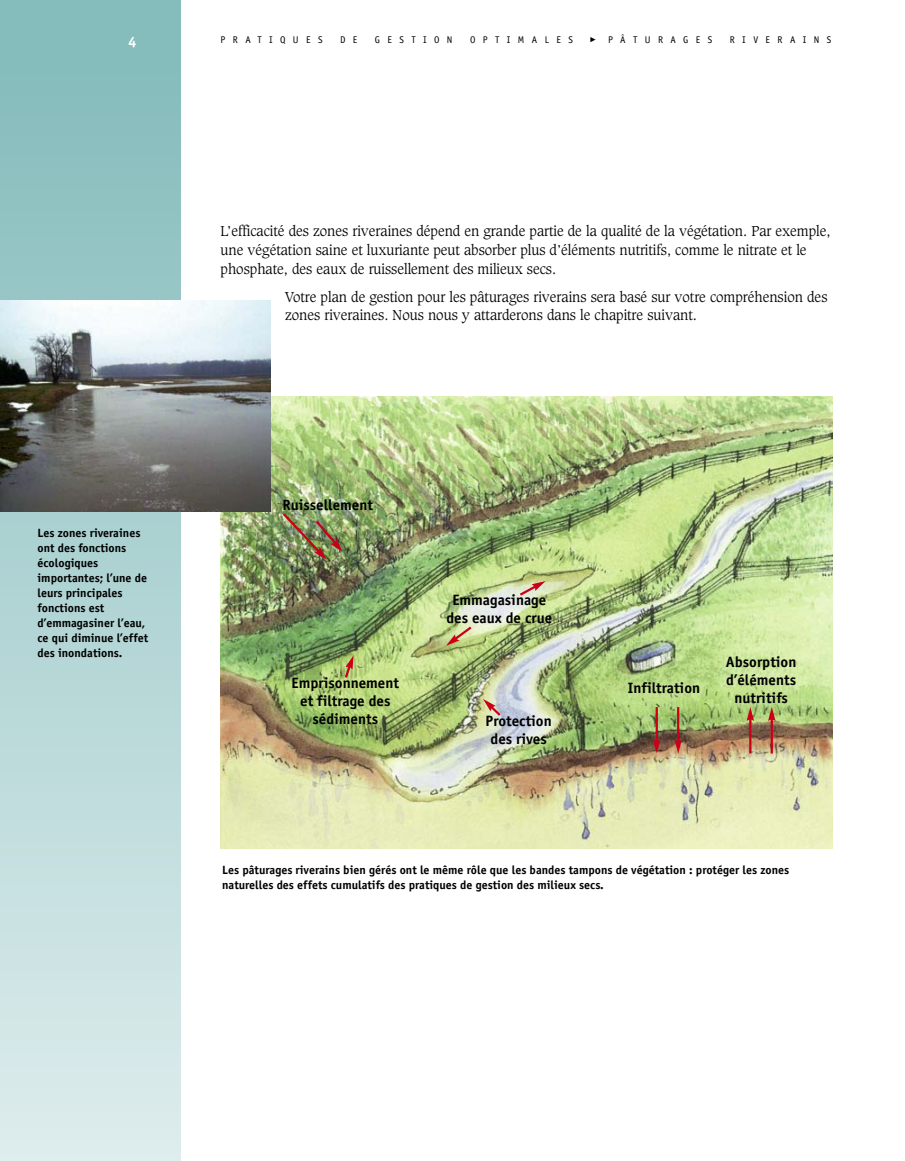
<style>
.page{position:relative;width:905px;height:1161px;background:#fff}
.page>*{position:absolute;margin:0;border:0;box-sizing:border-box;transform-origin:0 0}
.t1{font:700 15px/18px "Officina Sans";color:#000;text-align:center}
.t2{font:700 15px "Officina Sans";color:#fff}
.t3{font:300 13.8px/18.8px "Caxton";color:#000}
.t4{font:700 12px/15px "Officina Sans";color:#000}
.t5{font:9.75px "Officina Sans";letter-spacing:.76em;color:#000}
</style>
<div class="page">
<svg style="left:0;top:63px;width:180px;height:1098px;background:#b5d6d6"></svg>
<div style="left:0;top:0;width:180px;height:63px;background:#85bcbc"></div>
<img style="left:220px;top:396px;width:612px;height:452px">
<img style="left:0;top:300px;width:270px;height:212px">
<img style="left:280px;top:511px;width:62px;height:49px">
<svg style="left:483px;top:699px;width:20px;height:19px"></svg>
<svg style="left:343px;top:655px;width:10px;height:25px"></svg>
<hr style="left:655px;top:707px;width:3px;height:35px;background:#ca0016">
<svg style="left:653px;top:740px;width:7px;height:14px"></svg>
<hr style="left:677px;top:707px;width:2px;height:35px;background:#ca0016">
<svg style="left:674px;top:740px;width:8px;height:14px"></svg>
<hr style="left:770px;top:718px;width:2px;height:36px;background:#ca0016">
<svg style="left:768px;top:707px;width:7px;height:14px"></svg>
<hr style="left:749px;top:718px;width:2px;height:36px;background:#ca0016">
<svg style="left:746px;top:707px;width:8px;height:14px"></svg>
<svg style="left:517px;top:581px;width:28px;height:17px"></svg>
<svg style="left:446px;top:624px;width:28px;height:22px"></svg>
<p class="t2" style="left:128px;top:36px;width:10px">4</p>
<p class="t4" style="left:38px;top:526px;width:112px">Les zones riveraines ont des fonctions écologiques importantes; l’une de leurs principales fonctions est d’emmagasiner l’eau, ce qui diminue l’effet des inondations.</p>
<p class="t5" style="left:220px;top:36px;width:103px">PRATIQUES</p>
<p class="t5" style="left:340px;top:36px;width:19px">D E</p>
<p class="t5" style="left:375px;top:36px;width:79px">GESTION</p>
<p class="t5" style="left:470px;top:36px;width:104px">OPTIMALES</p>
<p class="t5" style="left:608px;top:36px;width:106px">PÂTURAGES</p>
<p class="t5" style="left:729px;top:36px;width:103px">RIVERAINS</p>
<p class="t3" style="left:220px;top:223px;width:611px">L’efficacité des zones riveraines dépend en grande partie de la qualité de la végétation. Par exemple, une végétation saine et luxuriante peut absorber plus d’éléments nutritifs, comme le nitrate et le phosphate, des eaux de ruissellement des milieux secs.</p>
<p class="t3" style="left:285px;top:288px;width:544px">Votre plan de gestion pour les pâturages riverains sera basé sur votre compréhension des zones riveraines. Nous nous y attarderons dans le chapitre suivant.</p>
<p class="t1" style="left:282px;top:497px;width:92px">Ruissellement</p>
<p class="t1" style="left:291px;top:675px;width:109px">Emprisonnement et filtrage des sédiments</p>
<p class="t1" style="left:446px;top:593px;width:107px">Emmagasinage des eaux de crue</p>
<p class="t1" style="left:485px;top:713px;width:68px">Protection des rives</p>
<p class="t1" style="left:628px;top:681px;width:74px">Infiltration</p>
<p class="t1" style="left:725px;top:654px;width:72px">Absorption d’éléments nutritifs</p>
<p class="t4" style="left:222px;top:863px;width:568px">Les pâturages riverains bien gérés ont le même rôle que les bandes tampons de végétation : protéger les zones naturelles des effets cumulatifs des pratiques de gestion des milieux secs.</p>
</div>
